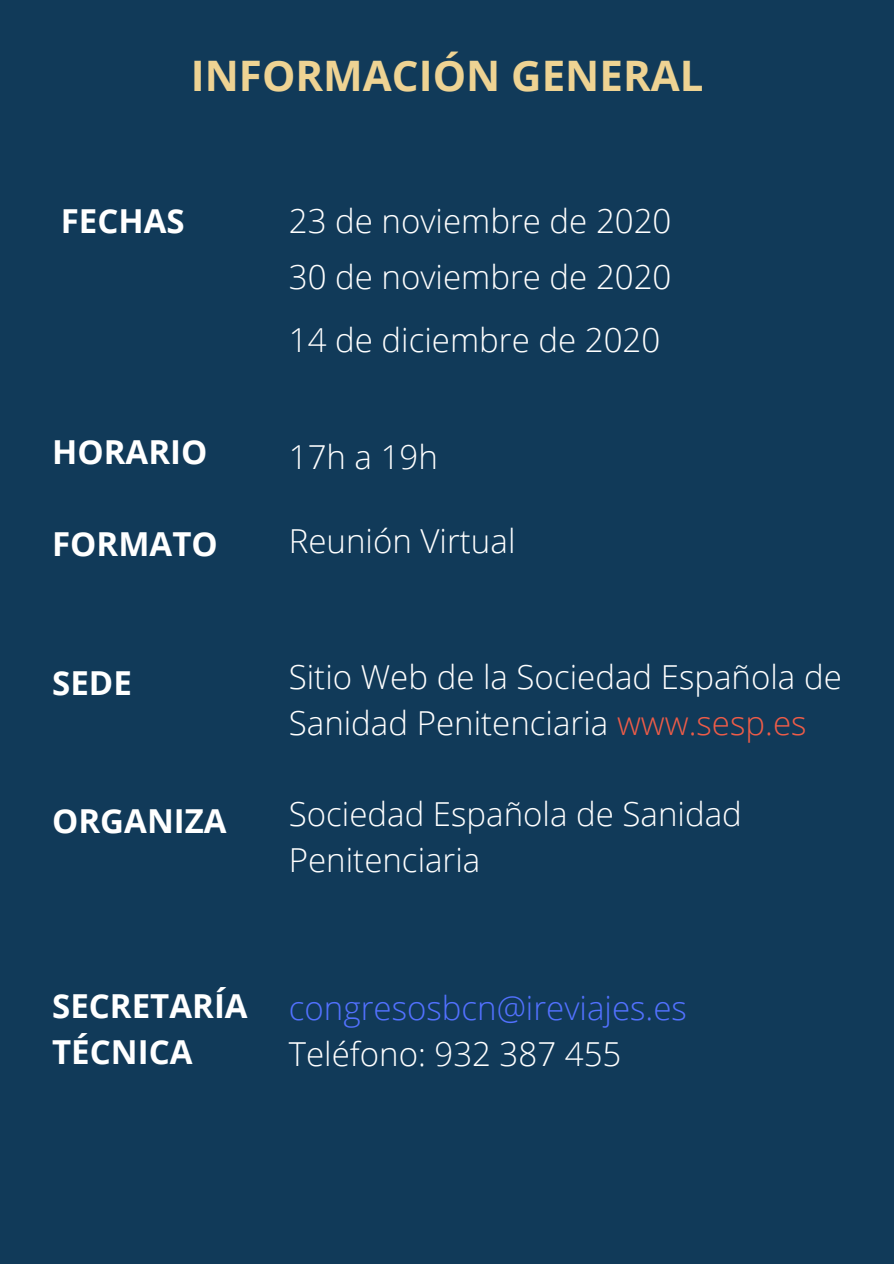
<style>
.page{position:relative;width:894px;height:1264px;background:#fff}
.page>*{position:absolute;margin:0;border:0;box-sizing:border-box;transform-origin:0 0}
.t1{font:700 42px "Open Sans";color:#eed393}
.t2{font:300 33px/46.2px "Open Sans";color:#fff}
.t3{font:700 33px "Open Sans";color:#fff}
.t4{font:300 33px "Open Sans";color:#5271ff}
.s1{color:#ee5c48}
</style>
<div class="page">
<div style="left:0;top:0;width:893px;height:1263px;background:#113a59"></div>
<p class="t1" style="left:191px;top:46px;width:514px">INFORMACIÓN GENERAL</p>
<p class="t3" style="left:61px;top:197px;width:125px">FECHAS</p>
<p class="t2" style="left:289px;top:197px;width:384px">23 de noviembre de 2020</p>
<p class="t2" style="left:289px;top:252px;width:384px">30 de noviembre de 2020</p>
<p class="t2" style="left:289px;top:315px;width:373px">14 de diciembre de 2020</p>
<p class="t3" style="left:52px;top:428px;width:157px">HORARIO</p>
<p class="t3" style="left:52px;top:521px;width:167px">FORMATO</p>
<p class="t3" style="left:52px;top:659px;width:81px">SEDE</p>
<p class="t3" style="left:52px;top:797px;width:176px">ORGANIZA</p>
<p class="t2" style="left:289px;top:433px;width:150px">17h a 19h</p>
<p class="t2" style="left:289px;top:517px;width:228px">Reunión Virtual</p>
<p class="t2" style="left:289px;top:653px;width:554px">Sitio Web de la Sociedad Española de<br>Sanidad Penitenciaria <span class="s1">www.sesp.es</span></p>
<p class="t2" style="left:289px;top:790px;width:454px">Sociedad Española de Sanidad<br>Penitenciaria</p>
<p class="t3" style="left:52px;top:982px;width:197px">SECRETARÍA</p>
<p class="t3" style="left:52px;top:1028px;width:142px">TÉCNICA</p>
<p class="t4" style="left:289px;top:984px;width:399px">congresosbcn@ireviajes.es</p>
<p class="t2" style="left:289px;top:1029px;width:334px">Teléfono: 932 387 455</p>
</div>
